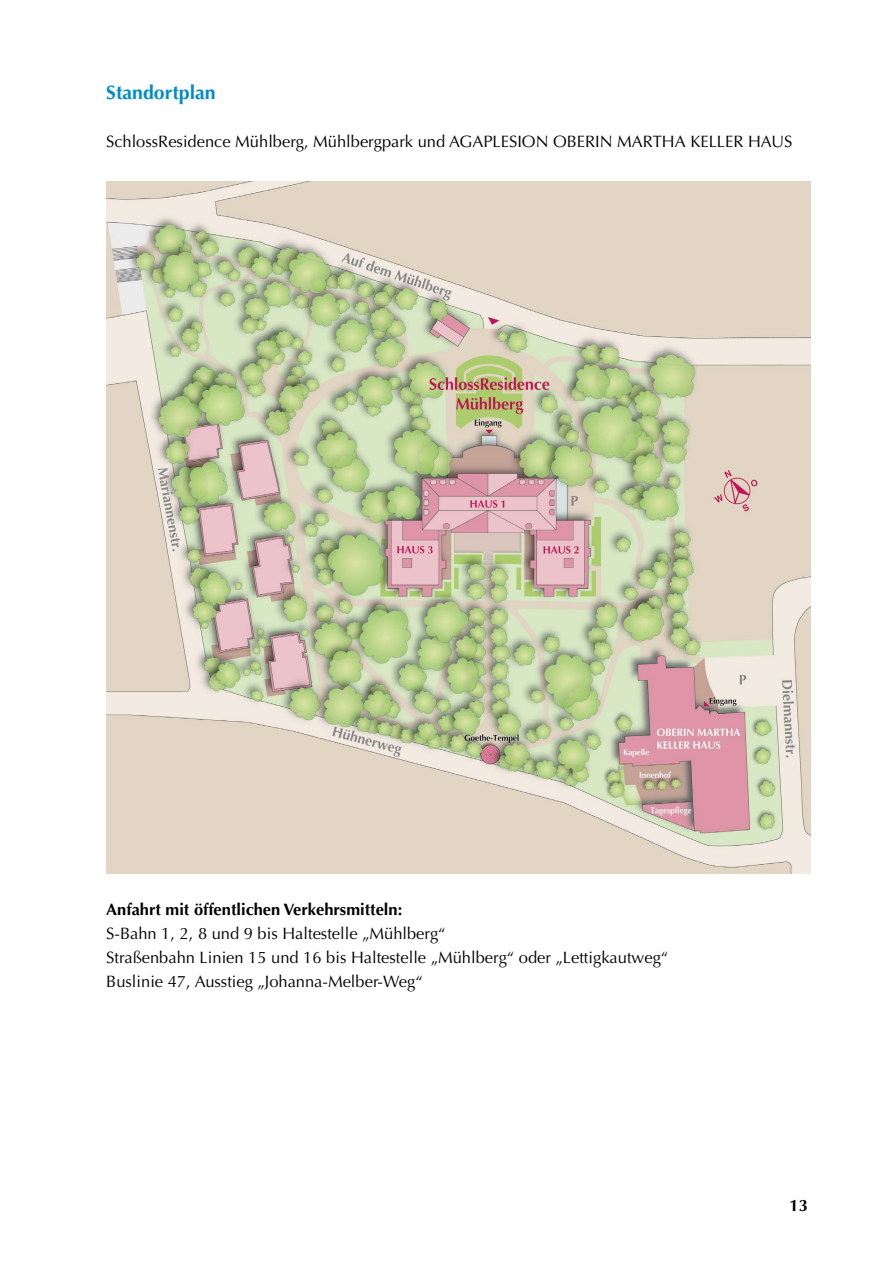
<style>
.page{position:relative;width:893px;height:1263px;background:#fff}
.page>*{position:absolute;margin:0;border:0;box-sizing:border-box;transform-origin:0 0}
.t1{font:700 19.5px "Optima LT Std";color:#008bcb}
.t2{font:16.5px/24px "Optima LT Std";color:#000}
.t3{font:700 16.5px "Optima LT Std";color:#000}
</style>
<div class="page">
<img style="left:106px;top:182px;width:704px;height:692px">
<p class="t1" style="left:106px;top:81px;width:111px">Standortplan</p>
<p class="t2" style="left:106px;top:130px;width:688px">SchlossResidence Mühlberg, Mühlbergpark und AGAPLESION OBERIN MARTHA KELLER HAUS</p>
<p class="t3" style="left:106px;top:900px;width:297px">Anfahrt mit öffentlichen Verkehrsmitteln:</p>
<p class="t2" style="left:106px;top:922px;width:563px">S-Bahn 1, 2, 8 und 9 bis Haltestelle „Mühlberg“<br>Straßenbahn Linien 15 und 16 bis Haltestelle „Mühlberg“ oder „Lettigkautweg“<br>Buslinie 47, Ausstieg „Johanna-Melber-Weg“</p>
<p class="t3" style="left:790px;top:1196px;width:20px">13</p>
</div>
